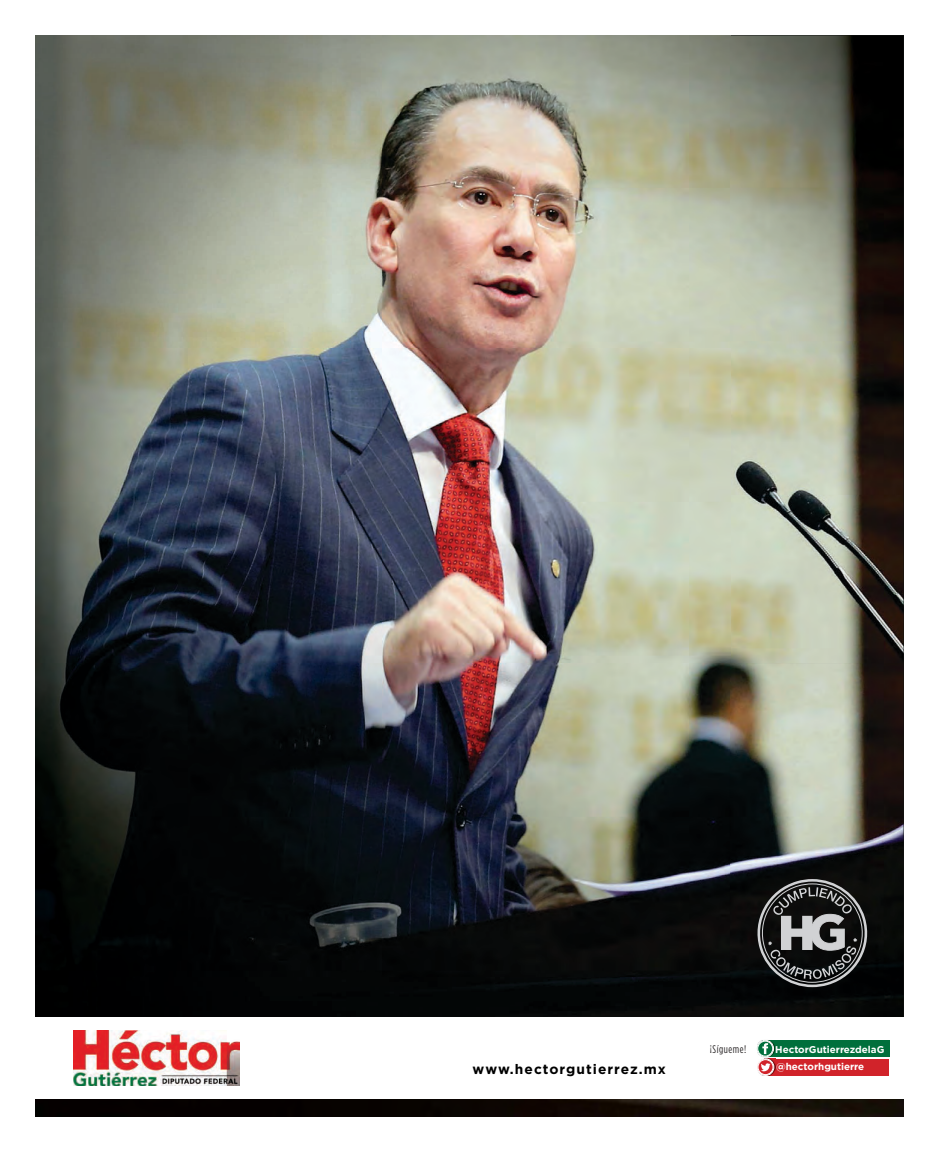
<style>
.page{position:relative;width:939px;height:1152px;background:#fff}
.page>*{position:absolute;margin:0;border:0;box-sizing:border-box;transform-origin:0 0}
.t1{font:700 13.75px "Gotham HTF";letter-spacing:.075em;color:#000}
.t2{font:condensed 11px "Gotham HTF";letter-spacing:.05em;color:#231f20}
.t3{font:700 9.88px/17.5px "Gotham HTF";color:#fff}
</style>
<div class="page">
<img style="left:35px;top:1099px;width:869px;height:17px">
<img style="left:35px;top:35px;width:869px;height:981px">
<svg style="left:751px;top:879px;width:123px;height:108px;background:#3e3f3f"></svg>
<img style="left:74px;top:1030px;width:165px;height:55px">
<div style="left:765px;top:1058px;width:124px;height:17px;background:#d1232a"></div>
<div style="left:763px;top:1040px;width:126px;height:16px;background:#006f3c"></div>
<img style="left:757px;top:1040px;width:18px;height:36px">
<img style="left:768px;top:1040px;width:7px;height:3px">
<svg style="left:757px;top:1040px;width:17px;height:17px"></svg>
<div style="left:757px;top:1040px;width:17px;height:17px;border:1px solid #fff;border-radius:50%"></div>
<div style="left:757px;top:1041px;width:16px;height:15px;border:1px solid #fff;border-radius:50%"></div>
<img style="left:768px;top:1071px;width:7px;height:4px">
<svg style="left:757px;top:1058px;width:17px;height:17px"></svg>
<div style="left:757px;top:1058px;width:17px;height:17px;border:1px solid #fff;border-radius:50%"></div>
<div style="left:758px;top:1059px;width:15px;height:15px;border:1px solid #fff;border-radius:50%"></div>
<svg style="left:760px;top:1043px;width:17px;height:28px"></svg>
<h1 class="t1" style="left:473px;top:1061px;width:195px">www.hectorgutierrez.mx</h1>
<p class="t2" style="left:710px;top:1043px;width:38px">¡Sígueme!</p>
<p class="t3" style="left:775px;top:1040px;width:111px">HectorGutierrezdelaG @hectorhgutierre</p>
</div>
